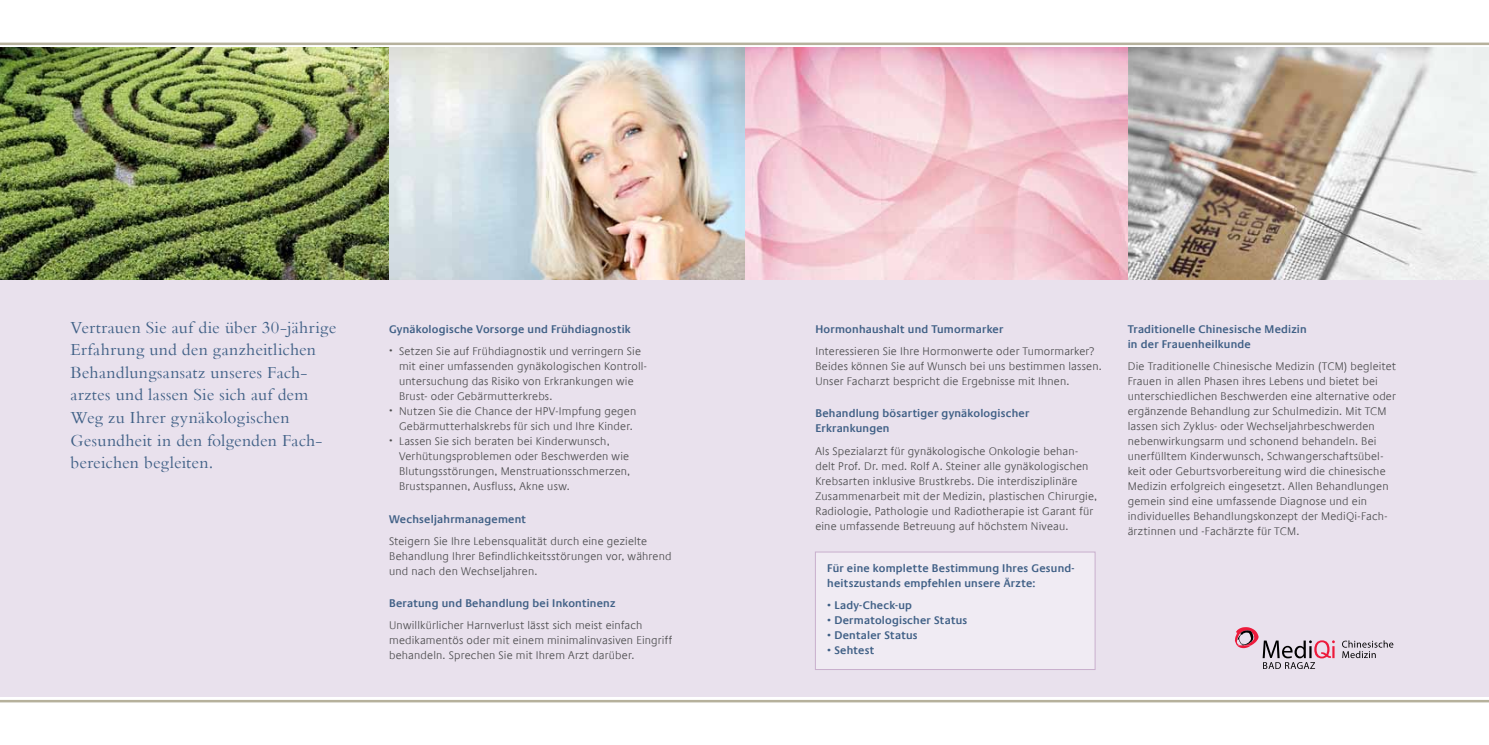
<style>
.page{position:relative;width:1489px;height:745px;background:#fff}
.page>*{position:absolute;margin:0;border:0;box-sizing:border-box;transform-origin:0 0}
.t1{font:17.5px/22.5px "Bembo";letter-spacing:.01em;color:#406086}
.t2{font:300 11.25px/15px "Praxis Com";letter-spacing:.015em;color:#4d4d4f}
.t3{font:600 11.25px/15px "Praxis Com";letter-spacing:.015em;color:#406086}
.s1{font-weight:600;color:#406086}
.s2{font-size:13.5px}
.s3{font-weight:300}
</style>
<div class="page">
<hr style="left:0;top:43px;width:1488px;height:2px;background:#b6b19c">
<hr style="left:0;top:699px;width:1488px;height:3px;background:#b6b19c">
<div style="left:0;top:48px;width:1488px;height:648px;background:#e9e1ed"></div>
<img style="left:0;top:48px;width:1488px;height:231px">
<div style="left:815px;top:551px;width:280px;height:118px;background:#f0ebf3;border:1px solid #c9afcd"></div>
<svg style="left:1342px;top:640px;width:51px;height:17px"></svg>
<svg style="left:1234px;top:627px;width:100px;height:41px"></svg>
<h1 class="t1" style="left:71px;top:315px;width:267px">Vertrauen Sie auf die über 30-jährige<br>Erfahrung und den ganzheitlichen<br>Behandlungsansatz unseres Fach&shy;arztes und lassen Sie sich auf dem<br>Weg zu Ihrer gynäkologischen<br>Gesundheit in den folgenden Fach&shy;bereichen begleiten.</h1>
<p class="t3" style="left:1127px;top:321px;width:180px">Traditionelle Chinesische Medizin in der Frauenheilkunde</p>
<p class="t2" style="left:389px;top:318px;width:253px;line-height:22.1px"><span class="s1">Gynäkologische Vorsorge und Frühdiagnostik<br></span><span class="s2">·</span> Setzen Sie auf Frühdiagnostik und verringern Sie</p>
<p class="t2" style="left:399px;top:358px;width:249px">mit einer umfassenden gynäkologischen Kontroll-</p>
<p class="t2" style="left:399px;top:373px;width:236px">untersuchung das Risiko von Erkrankungen wie</p>
<p class="t2" style="left:399px;top:388px;width:155px">Brust- oder Gebärmutterkrebs.</p>
<p class="t2" style="left:389px;top:403px;width:248px"><span class="s2">·</span> Nutzen Sie die Chance der HPV-Impfung gegen</p>
<p class="t2" style="left:399px;top:418px;width:235px">Gebärmutterhalskrebs für sich und Ihre Kinder.</p>
<p class="t2" style="left:389px;top:433px;width:222px"><span class="s2">·</span> Lassen Sie sich beraten bei Kinderwunsch,</p>
<p class="t2" style="left:399px;top:448px;width:231px">Verhütungsproblemen oder Beschwerden wie</p>
<p class="t2" style="left:399px;top:463px;width:233px">Blutungsstörungen, Menstruationsschmerzen,</p>
<p class="t2" style="left:399px;top:478px;width:172px">Brustspannen, Ausfluss, Akne usw.</p>
<p class="t3" style="left:389px;top:511px;width:138px">Wechseljahrmanagement</p>
<p class="t2" style="left:389px;top:533px;width:284px">Steigern Sie Ihre Lebensqualität durch eine gezielte<br>Behandlung Ihrer Befindlichkeitsstörungen vor, während und nach den Wechseljahren.</p>
<p class="t3" style="left:389px;top:595px;width:228px">Beratung und Behandlung bei Inkontinenz</p>
<p class="t2" style="left:389px;top:617px;width:284px">Unwillkürlicher Harnverlust lässt sich meist einfach medikamentös oder mit einem minimalinvasiven Eingriff behandeln. Sprechen Sie mit Ihrem Arzt darüber.</p>
<p class="t3" style="left:815px;top:321px;width:189px">Hormonhaushalt und Tumormarker</p>
<p class="t2" style="left:815px;top:343px;width:288px">Interessieren Sie Ihre Hormonwerte oder Tumormarker?<br>Beides können Sie auf Wunsch bei uns bestimmen lassen.<br>Unser Facharzt bespricht die Ergebnisse mit Ihnen.</p>
<p class="t3" style="left:815px;top:406px;width:215px">Behandlung bösartiger gynäkologischer<br>Erkrankungen</p>
<p class="t2" style="left:815px;top:443px;width:283px">Als Spezialarzt für gynäkologische Onkologie behan&shy;delt Prof. Dr. med. Rolf A. Steiner alle gynäkologischen Krebsarten inklusive Brustkrebs. Die interdisziplinäre Zusammenarbeit mit der Medizin, plastischen Chirurgie, Radiologie, Pathologie und Radiotherapie ist Garant für eine umfassende Betreuung auf höchstem Niveau.</p>
<p class="t2" style="left:1127px;top:358px;width:270px">Die Traditionelle Chinesische Medizin (TCM) begleitet Frauen in allen Phasen ihres Lebens und bietet bei unterschiedlichen Beschwerden eine alternative oder ergänzende Behandlung zur Schulmedizin. Mit TCM lassen sich Zyklus- oder Wechseljahrbeschwerden nebenwirkungsarm und schonend behandeln. Bei unerfülltem Kinderwunsch, Schwangerschaftsübel&shy;keit oder Geburtsvorbereitung wird die chinesische Medizin erfolgreich eingesetzt. Allen Behandlungen gemein sind eine umfassende Diagnose und ein individuelles Behandlungskonzept der MediQi-Fach&shy;ärztinnen und -Fachärzte für TCM.</p>
<p class="t3" style="left:827px;top:560px;width:249px">Für eine komplette Bestimmung Ihres Gesund&shy;heitszustands empfehlen unsere Ärzte:</p>
<p class="t3" style="left:827px;top:597px;width:86px"><span class="s3">•</span> Lady-Check-up</p>
<p class="t3" style="left:827px;top:612px;width:141px"><span class="s3">•</span> Dermatologischer Status</p>
<p class="t3" style="left:827px;top:627px;width:92px"><span class="s3">•</span> Dentaler Status</p>
<p class="t3" style="left:827px;top:642px;width:49px"><span class="s3">•</span> Sehtest</p>
</div>
